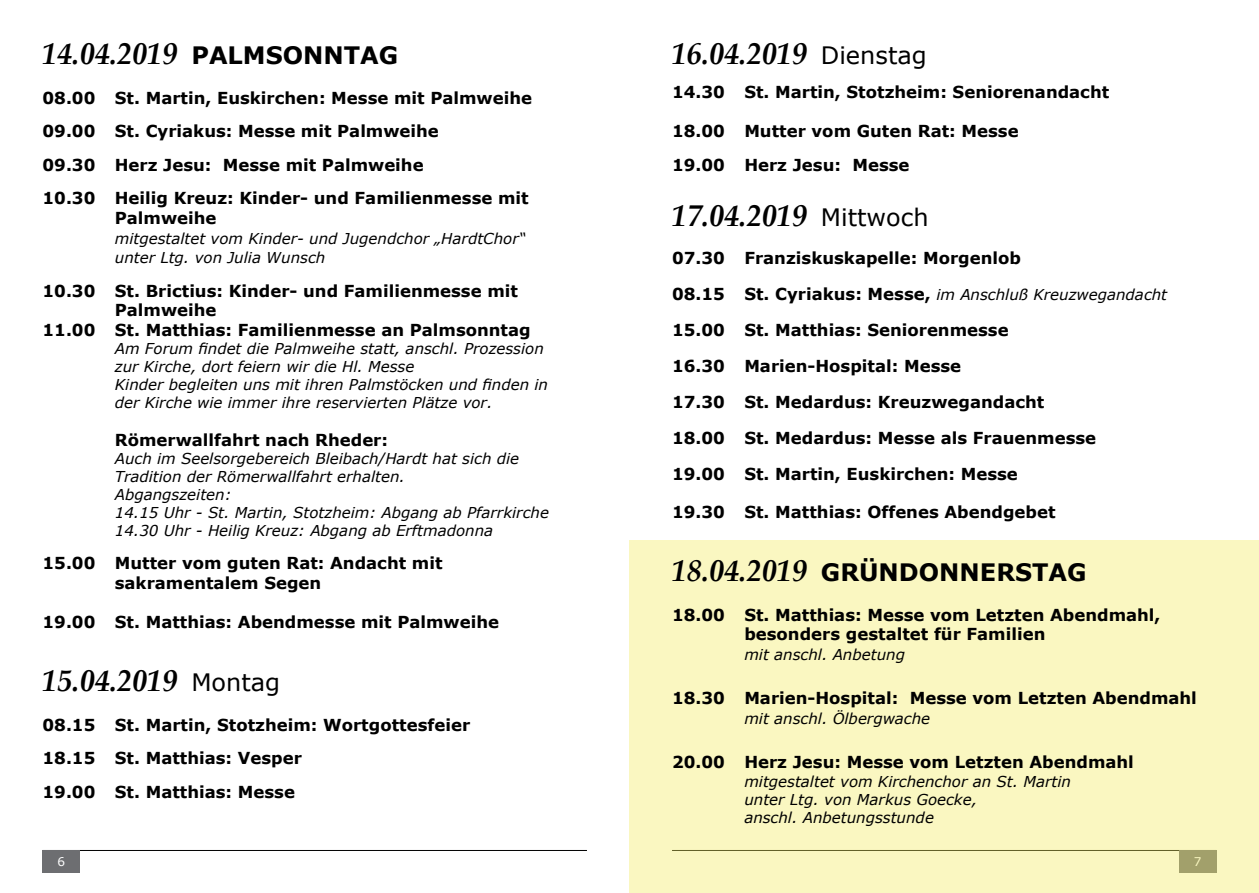
<style>
.page{position:relative;width:1259px;height:893px;background:#fff}
.page>*{position:absolute;margin:0;border:0;box-sizing:border-box;transform-origin:0 0}
.t1{font:italic 700 30px "Book Antiqua";color:#000}
.t2{font:700 24px "Verdana";color:#000}
.t3{font:700 16.5px/33.3px "Verdana";color:#000}
.t4{font:italic 15px/18px "Verdana";color:#000}
.t5{font:12px "Verdana";color:#fff}
.s1{font-family:"Book Antiqua";font-style:italic;font-size:30px}
.s2{font-family:"Verdana";font-weight:400;font-style:normal;font-size:24px}
.s3{font-weight:700;font-style:normal;font-size:16.5px}
</style>
<div class="page">
<hr style="left:43px;top:850px;width:544px;height:1px;background:#000">
<div style="left:43px;top:850px;width:37px;height:23px;background:#6d6e71"></div>
<div style="left:629px;top:540px;width:630px;height:353px;background:#faf7c1"></div>
<h2 class="t2" style="left:43px;top:39px;width:357px"><span class="s1">14.04.2019</span> PALMSONNTAG</h2>
<p class="t3" style="left:43px;top:81px;width:491px">08.00 St. Martin, Euskirchen: Messe mit Palmweihe 09.00 St. Cyriakus: Messe mit Palmweihe<br>09.30 Herz Jesu: Messe mit Palmweihe<br>10.30 Heilig Kreuz: Kinder- und Familienmesse mit</p>
<p class="t3" style="left:115px;top:201px;width:103px">Palmweihe</p>
<p class="t4" style="left:115px;top:228px;width:412px;line-height:19.8px">mitgestaltet vom Kinder- und Jugendchor „HardtChor“ unter Ltg. von Julia Wunsch</p>
<p class="t3" style="left:43px;top:274px;width:477px">10.30 St. Brictius: Kinder- und Familienmesse mit</p>
<p class="t3" style="left:115px;top:293px;width:103px">Palmweihe</p>
<p class="t3" style="left:43px;top:313px;width:490px">11.00 St. Matthias: Familienmesse an Palmsonntag</p>
<p class="t4" style="left:115px;top:340px;width:435px">Am Forum findet die Palmweihe statt, anschl. Prozession zur Kirche, dort feiern wir die Hl. Messe<br>Kinder begleiten uns mit ihren Palmstöcken und finden in der Kirche wie immer ihre reservierten Plätze vor.</p>
<p class="t3" style="left:115px;top:423px;width:275px">Römerwallfahrt nach Rheder:</p>
<p class="t4" style="left:115px;top:449px;width:435px">Auch im Seelsorgebereich Bleibach/Hardt hat sich die Tradition der Römerwallfahrt erhalten.<br>Abgangszeiten:<br>14.15 Uhr - St. Martin, Stotzheim: Abgang ab Pfarrkirche 14.30 Uhr - Heilig Kreuz: Abgang ab Erftmadonna</p>
<p class="t3" style="left:115px;top:553px;width:329px;line-height:19.8px;text-indent:-72px">15.00 Mutter vom guten Rat: Andacht mit sakramentalem Segen</p>
<p class="t3" style="left:43px;top:605px;width:458px">19.00 St. Matthias: Abendmesse mit Palmweihe</p>
<h1 class="t1" style="left:43px;top:660px;width:239px">15.04.2019 <span class="s2">Montag</span></h1>
<p class="t3" style="left:43px;top:708px;width:429px">08.15 St. Martin, Stotzheim: Wortgottesfeier<br>18.15 St. Matthias: Vesper<br>19.00 St. Matthias: Messe</p>
<h1 class="t1" style="left:672px;top:33px;width:256px">16.04.2019 <span class="s2">Dienstag</span></h1>
<p class="t3" style="left:672px;top:75px;width:439px">14.30 St. Martin, Stotzheim: Seniorenandacht</p>
<p class="t3" style="left:672px;top:114px;width:348px">18.00 Mutter vom Guten Rat: Messe<br>19.00 Herz Jesu: Messe</p>
<h1 class="t1" style="left:672px;top:195px;width:258px">17.04.2019 <span class="s2">Mittwoch</span></h1>
<p class="t3" style="left:672px;top:241px;width:350px">07.30 Franziskuskapelle: Morgenlob</p>
<p class="t4" style="left:672px;top:286px;width:497px"><span class="s3">08.15 St. Cyriakus: Messe,</span> im Anschluß Kreuzwegandacht</p>
<p class="t3" style="left:672px;top:312px;width:426px;line-height:36px">15.00 St. Matthias: Seniorenmesse<br>16.30 Marien-Hospital: Messe<br>17.30 St. Medardus: Kreuzwegandacht 18.00 St. Medardus: Messe als Frauenmesse 19.00 St. Martin, Euskirchen: Messe</p>
<p class="t3" style="left:672px;top:495px;width:385px">19.30 St. Matthias: Offenes Abendgebet</p>
<h2 class="t2" style="left:672px;top:555px;width:416px"><span class="s1">18.04.2019</span> GRÜNDONNERSTAG</h2>
<p class="t3" style="left:744px;top:604px;width:418px;line-height:19.8px;text-indent:-72px">18.00 St. Matthias: Messe vom Letzten Abendmahl, besonders gestaltet für Familien</p>
<p class="t4" style="left:744px;top:646px;width:162px">mit anschl. Anbetung</p>
<p class="t3" style="left:672px;top:681px;width:526px">18.30 Marien-Hospital: Messe vom Letzten Abendmahl</p>
<p class="t4" style="left:744px;top:709px;width:187px">mit anschl. Ölbergwache</p>
<p class="t3" style="left:672px;top:745px;width:463px">20.00 Herz Jesu: Messe vom Letzten Abendmahl</p>
<p class="t4" style="left:744px;top:773px;width:328px">mitgestaltet vom Kirchenchor an St. Martin unter Ltg. von Markus Goecke,<br>anschl. Anbetungsstunde</p>
<p class="t5" style="left:57px;top:853px;width:9px">6</p>
<p class="t5" style="left:1194px;top:853px;width:9px">7</p>
</div>
